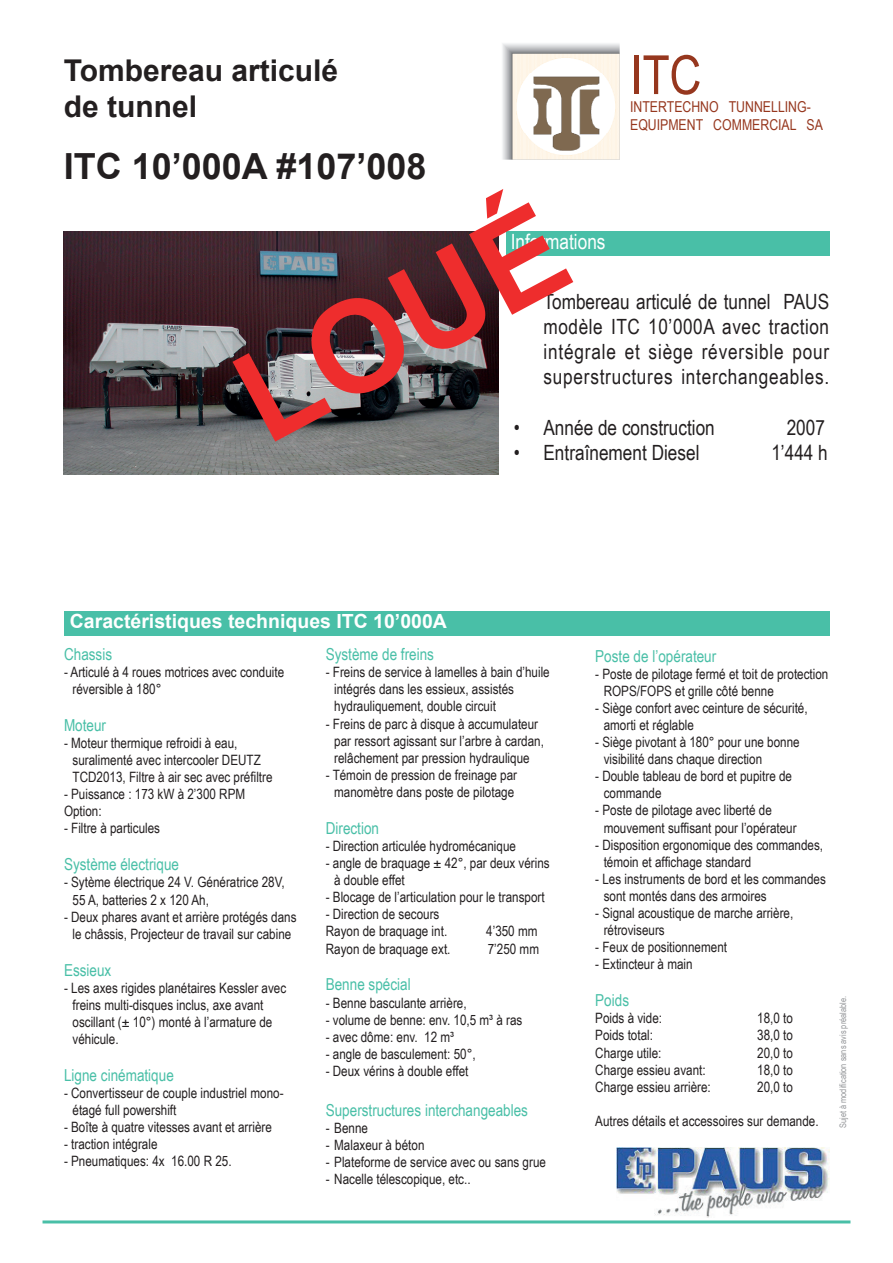
<style>
.page{position:relative;width:893px;height:1263px;background:#fff}
.page>*{position:absolute;margin:0;border:0;box-sizing:border-box;transform-origin:0 0}
.t1{font:700 127.5px "Arial";color:#ee2d2d}
.t2{font:54px "Arial Narrow";color:#96371e}
.t3{font:700 36px "Arial";color:#231f20}
.t4{font:700 30px/36px "Arial";color:#231f20}
.t5{font:21px/25.2px "Arial Narrow";letter-spacing:.035em;color:#231f20;text-align:justify}
.t6{font:21px "Arial Narrow";color:#231f20}
.t7{font:21px "Arial Narrow";color:#fff}
.t8{font:700 19.5px "Arial";color:#fff}
.t9{font:16.5px "Arial Narrow";color:#49bfa7}
.t10{font:15px/18px "Arial Narrow";color:#96371e}
.t11{font:14.25px/17.1px "Arial Narrow";color:#231f20}
.t12{font:9px "Arial Narrow";color:#939598}
</style>
<div class="page">
<div style="left:506px;top:232px;width:323px;height:24px;background:#49bfa7"></div>
<div style="left:64px;top:612px;width:765px;height:24px;background:#49bfa7"></div>
<img style="left:502px;top:43px;width:117px;height:117px">
<img style="left:616px;top:1147px;width:213px;height:70px">
<img style="left:64px;top:232px;width:434px;height:242px">
<hr style="left:43px;top:1220px;width:807px;height:3px;background:#49bfa7">
<h2 class="t2" style="left:630px;top:35px;width:73px">ITC</h2>
<p class="t10" style="left:630px;top:97px;width:194px">INTERTECHNO TUNNELLING-<br>EQUIPMENT COMMERCIAL SA</p>
<h3 class="t4" style="left:64px;top:53px;width:276px">Tombereau articulé de tunnel</h3>
<h3 class="t3" style="left:64px;top:141px;width:364px">ITC 10’000A #107’008</h3>
<h1 class="t1" style="left:203px;top:327px;width:356px;rotate:-28deg">LOUÉ</h1>
<h3 class="t7" style="left:511px;top:227px;width:96px">Informations</h3>
<h3 class="t5" style="left:543px;top:288px;width:287px;text-indent:-30px">• Tombereau articulé de tunnel PAUS modèle ITC 10’000A avec traction intégrale et siège réversible pour superstructures interchangeables.</h3>
<h3 class="t6" style="left:514px;top:412px;width:203px">• Année de construction</h3>
<h3 class="t5" style="left:787px;top:414px;width:40px">2007</h3>
<h3 class="t6" style="left:514px;top:437px;width:187px">• Entraînement Diesel</h3>
<h3 class="t5" style="left:771px;top:439px;width:58px">1’444 h</h3>
<h3 class="t8" style="left:70px;top:608px;width:379px">Caractéristiques techniques ITC 10’000A</h3>
<p class="t9" style="left:64px;top:642px;width:50px">Chassis</p>
<p class="t11" style="left:73px;top:663px;width:213px;text-indent:-8px">- Articulé à 4 roues motrices avec conduite réversible à 180°</p>
<p class="t9" style="left:64px;top:713px;width:44px">Moteur</p>
<p class="t11" style="left:73px;top:734px;width:202px;text-indent:-8px">- Moteur thermique refroidi à eau, suralimenté avec intercooler DEUTZ<br>TCD2013, Filtre à air sec avec préfiltre</p>
<p class="t11" style="left:64px;top:785px;width:183px">- Puissance : 173 kW à 2’300 RPM<br>Option:</p>
<p class="t11" style="left:64px;top:819px;width:98px">- Filtre à particules</p>
<p class="t9" style="left:64px;top:852px;width:117px">Système électrique</p>
<p class="t11" style="left:73px;top:873px;width:214px;text-indent:-8px">- Sytème électrique 24 V. Génératrice 28V,<br>55 A, batteries 2 x 120 Ah,</p>
<p class="t11" style="left:64px;top:907px;width:234px;text-align:center">- Deux phares avant et arrière protégés dans le châssis, Projecteur de travail sur cabine</p>
<p class="t9" style="left:64px;top:958px;width:49px">Essieux</p>
<p class="t11" style="left:73px;top:979px;width:215px;text-indent:-8px">- Les axes rigides planétaires Kessler avec freins multi-disques inclus, axe avant oscillant (± 10°) monté à l’armature de véhicule.</p>
<p class="t9" style="left:64px;top:1063px;width:111px">Ligne cinématique</p>
<p class="t11" style="left:73px;top:1084px;width:213px;text-indent:-8px">- Convertisseur de couple industriel mono&shy;étagé full powershift</p>
<p class="t11" style="left:64px;top:1118px;width:209px">- Boîte à quatre vitesses avant et arrière</p>
<p class="t11" style="left:64px;top:1135px;width:95px">- traction intégrale</p>
<p class="t11" style="left:64px;top:1152px;width:169px">- Pneumatiques: 4x 16.00 R 25.</p>
<p class="t9" style="left:326px;top:642px;width:110px">Système de freins</p>
<p class="t11" style="left:334px;top:663px;width:217px;text-indent:-8px">- Freins de service à lamelles à bain d’huile intégrés dans les essieux, assistés hydrauliquement, double circuit</p>
<p class="t11" style="left:326px;top:714px;width:220px;text-align:center">- Freins de parc à disque à accumulateur par ressort agissant sur l’arbre à cardan, relâchement par pression hydraulique</p>
<p class="t11" style="left:326px;top:766px;width:193px;text-align:center">- Témoin de pression de freinage par manomètre dans poste de pilotage</p>
<p class="t9" style="left:326px;top:816px;width:55px">Direction</p>
<p class="t11" style="left:326px;top:837px;width:192px">- Direction articulée hydromécanique</p>
<p class="t11" style="left:334px;top:854px;width:217px;text-indent:-8px">- angle de braquage ± 42°, par deux vérins à double effet</p>
<p class="t11" style="left:326px;top:888px;width:220px">- Blocage de l’articulation pour le transport</p>
<p class="t11" style="left:326px;top:905px;width:123px">- Direction de secours<br>Rayon de braquage int.</p>
<p class="t11" style="left:486px;top:922px;width:53px">4’350 mm</p>
<p class="t11" style="left:326px;top:939px;width:126px">Rayon de braquage ext.</p>
<p class="t11" style="left:488px;top:939px;width:53px">7’250 mm</p>
<p class="t9" style="left:326px;top:972px;width:86px">Benne spécial</p>
<p class="t11" style="left:326px;top:993px;width:142px">- Benne basculante arrière,</p>
<p class="t11" style="left:326px;top:1010px;width:198px">- volume de benne: env. 10,5 m³ à ras</p>
<p class="t11" style="left:326px;top:1028px;width:130px">- avec dôme: env. 12 m³</p>
<p class="t11" style="left:326px;top:1045px;width:151px">- angle de basculement: 50°,</p>
<p class="t11" style="left:326px;top:1062px;width:144px">- Deux vérins à double effet</p>
<p class="t9" style="left:326px;top:1098px;width:204px">Superstructures interchangeables</p>
<p class="t11" style="left:326px;top:1118px;width:44px">- Benne</p>
<p class="t11" style="left:326px;top:1136px;width:100px">- Malaxeur à béton</p>
<p class="t11" style="left:326px;top:1153px;width:222px">- Plateforme de service avec ou sans grue</p>
<p class="t11" style="left:326px;top:1170px;width:146px">- Nacelle télescopique, etc..</p>
<p class="t9" style="left:595px;top:644px;width:123px">Poste de l’opérateur</p>
<p class="t11" style="left:604px;top:664px;width:226px;text-indent:-8px">- Poste de pilotage fermé et toit de protection<br>ROPS/FOPS et grille côté benne</p>
<p class="t11" style="left:604px;top:699px;width:205px;text-indent:-8px">- Siège confort avec ceinture de sécurité, amorti et réglable</p>
<p class="t11" style="left:604px;top:733px;width:198px;text-indent:-8px">- Siège pivotant à 180° pour une bonne visibilité dans chaque direction</p>
<p class="t11" style="left:604px;top:767px;width:190px;text-indent:-8px">- Double tableau de bord et pupitre de commande</p>
<p class="t11" style="left:604px;top:801px;width:194px;text-indent:-8px">- Poste de pilotage avec liberté de mouvement suffisant pour l’opérateur</p>
<p class="t11" style="left:604px;top:835px;width:221px;text-indent:-8px">- Disposition ergonomique des commandes, témoin et affichage standard</p>
<p class="t11" style="left:604px;top:870px;width:224px;text-indent:-8px">- Les instruments de bord et les commandes sont montés dans des armoires</p>
<p class="t11" style="left:604px;top:904px;width:191px;text-indent:-8px">- Signal acoustique de marche arrière, rétroviseurs</p>
<p class="t11" style="left:595px;top:938px;width:133px">- Feux de positionnement</p>
<p class="t11" style="left:595px;top:955px;width:99px">- Extincteur à main</p>
<p class="t9" style="left:595px;top:988px;width:35px">Poids</p>
<p class="t11" style="left:595px;top:1009px;width:68px">Poids à vide:</p>
<p class="t11" style="left:757px;top:1009px;width:37px">18,0 to</p>
<p class="t11" style="left:595px;top:1026px;width:59px">Poids total:</p>
<p class="t11" style="left:757px;top:1026px;width:37px">38,0 to</p>
<p class="t11" style="left:595px;top:1043px;width:68px">Charge utile:</p>
<p class="t11" style="left:757px;top:1043px;width:37px">20,0 to</p>
<p class="t11" style="left:595px;top:1060px;width:112px">Charge essieu avant:</p>
<p class="t11" style="left:757px;top:1060px;width:37px">18,0 to</p>
<p class="t11" style="left:595px;top:1078px;width:117px">Charge essieu arrière:</p>
<p class="t11" style="left:757px;top:1078px;width:37px">20,0 to</p>
<p class="t11" style="left:595px;top:1112px;width:225px">Autres détails et accessoires sur demande.</p>
<p class="t12" style="left:836px;top:1128px;width:133px;rotate:-90deg">Sujet à modification sans avis préalable.</p>
</div>
